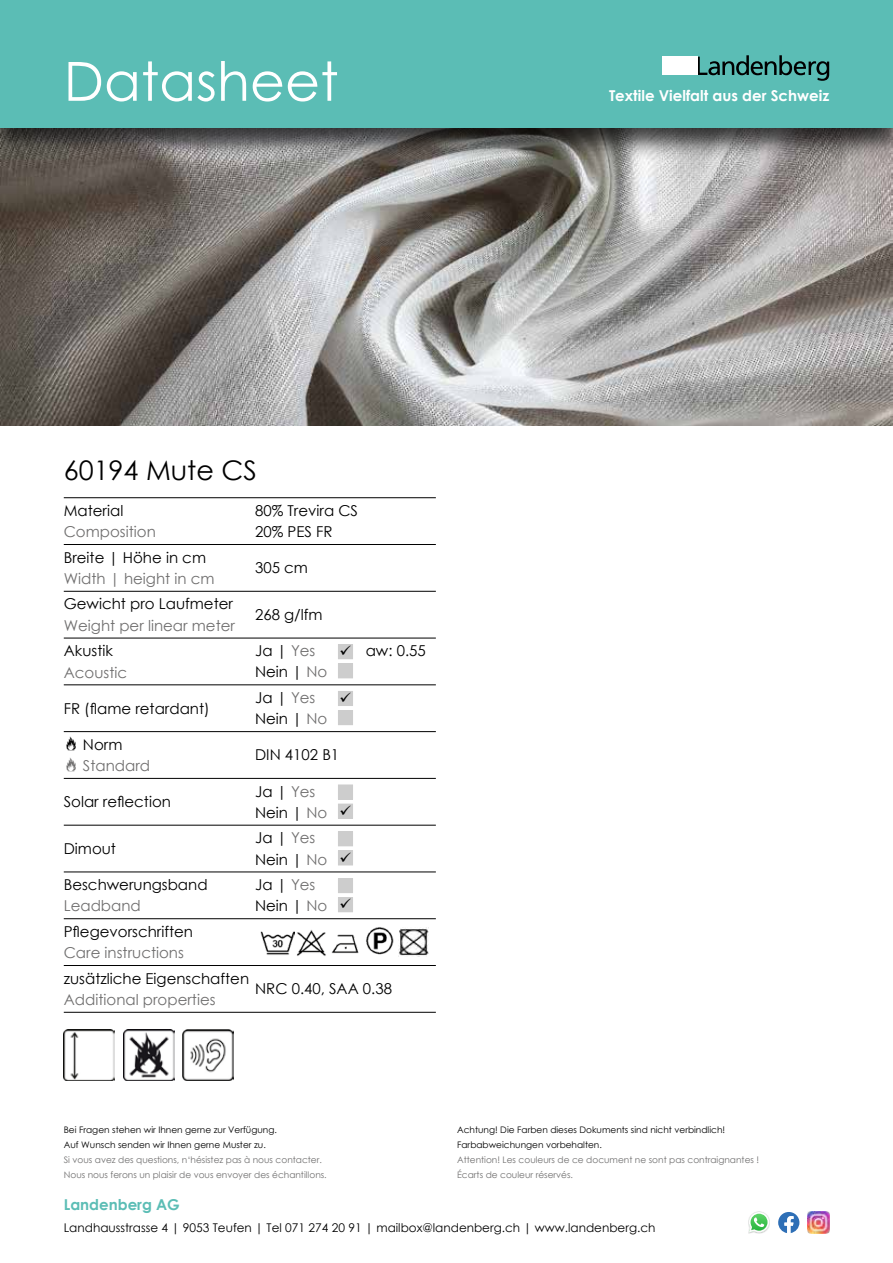
<style>
.page{position:relative;width:893px;height:1263px;background:#fff}
.page>*{position:absolute;margin:0;border:0;box-sizing:border-box;transform-origin:0 0}
.t1{font:54px "Century Gothic";color:#fff}
.t2{font:27px "Century Gothic";color:#000}
.t3{font:15px/21.3px "Century Gothic";color:#000}
.t4{font:15px "Century Gothic";color:#706f6f}
.t5{font:700 15px "Century Gothic";color:#fff}
.t6{font:700 15px "Century Gothic";color:#5bbdb5}
.t7{font:12px "Century Gothic";color:#000}
.t8{font:9px/15px "Century Gothic";color:#706f6f}
.t9{font:9px/15px "Century Gothic";color:#000}
.s1{color:#706f6f}
</style>
<div class="page">
<img style="left:0;top:161px;width:893px;height:264px">
<div style="left:0;top:0;width:893px;height:161px;background:#000;opacity:.75"></div>
<div style="left:0;top:0;width:893px;height:128px;background:#5bbdb5"></div>
<svg style="left:697px;top:55px;width:132px;height:26px"></svg>
<div style="left:662px;top:57px;width:35px;height:18px;background:#fff"></div>
<svg style="left:778px;top:1212px;width:21px;height:21px"></svg>
<img style="left:808px;top:1212px;width:21px;height:21px">
<img style="left:748px;top:1219px;width:22px;height:14px">
<svg style="left:749px;top:1212px;width:20px;height:20px"></svg>
<img style="left:260px;top:930px;width:66px;height:26px">
<img style="left:366px;top:927px;width:28px;height:28px">
<img style="left:331px;top:934px;width:28px;height:20px">
<img style="left:399px;top:927px;width:29px;height:30px">
<img style="left:64px;top:1029px;width:51px;height:51px">
<img style="left:123px;top:1029px;width:51px;height:51px">
<img style="left:183px;top:1029px;width:51px;height:51px">
<hr style="left:64px;top:497px;width:372px;height:1px;background:#000">
<hr style="left:64px;top:544px;width:372px;height:1px;background:#000">
<hr style="left:64px;top:591px;width:372px;height:1px;background:#000">
<hr style="left:64px;top:638px;width:372px;height:1px;background:#000">
<hr style="left:64px;top:684px;width:372px;height:1px;background:#000">
<hr style="left:64px;top:731px;width:372px;height:1px;background:#000">
<hr style="left:64px;top:778px;width:372px;height:1px;background:#000">
<hr style="left:64px;top:825px;width:372px;height:1px;background:#000">
<hr style="left:64px;top:872px;width:372px;height:1px;background:#000">
<hr style="left:64px;top:918px;width:372px;height:1px;background:#000">
<hr style="left:64px;top:965px;width:372px;height:1px;background:#000">
<hr style="left:64px;top:1012px;width:372px;height:1px;background:#000">
<div style="left:338px;top:645px;width:15px;height:14px;background:#cdcdcd"></div>
<div style="left:338px;top:664px;width:15px;height:14px;background:#cdcdcd"></div>
<div style="left:338px;top:691px;width:15px;height:14px;background:#cdcdcd"></div>
<div style="left:338px;top:710px;width:15px;height:15px;background:#cdcdcd"></div>
<div style="left:338px;top:785px;width:15px;height:14px;background:#cdcdcd"></div>
<div style="left:338px;top:804px;width:15px;height:14px;background:#cdcdcd"></div>
<div style="left:338px;top:832px;width:15px;height:14px;background:#cdcdcd"></div>
<div style="left:338px;top:851px;width:15px;height:14px;background:#cdcdcd"></div>
<div style="left:338px;top:878px;width:15px;height:15px;background:#cdcdcd"></div>
<div style="left:338px;top:898px;width:15px;height:14px;background:#cdcdcd"></div>
<h1 class="t1" style="left:64px;top:44px;width:276px">Datasheet</h1>
<p class="t5" style="left:609px;top:84px;width:222px">Textile Vielfalt aus der Schweiz</p>
<h2 class="t2" style="left:64px;top:451px;width:195px">60194 Mute CS</h2>
<p class="t3" style="left:64px;top:500px;width:61px">Material</p>
<p class="t4" style="left:64px;top:521px;width:94px">Composition</p>
<p class="t3" style="left:64px;top:546px;width:144px">Breite | Höhe in cm</p>
<p class="t4" style="left:64px;top:568px;width:152px">Width | height in cm</p>
<p class="t3" style="left:64px;top:593px;width:171px">Gewicht pro Laufmeter</p>
<p class="t4" style="left:64px;top:615px;width:173px">Weight per linear meter</p>
<p class="t3" style="left:64px;top:640px;width:51px">Akustik</p>
<p class="t4" style="left:64px;top:662px;width:65px">Acoustic</p>
<p class="t3" style="left:64px;top:697px;width:147px">FR (flame retardant)</p>
<p class="t3" style="left:83px;top:733px;width:41px">Norm</p>
<p class="t4" style="left:83px;top:755px;width:69px">Standard</p>
<p class="t3" style="left:255px;top:500px;width:104px">80% Trevira CS<br>20% PES FR</p>
<p class="t3" style="left:255px;top:557px;width:54px">305 cm</p>
<p class="t3" style="left:255px;top:604px;width:69px">268 g/lfm</p>
<p class="t3" style="left:255px;top:640px;width:74px">Ja | <span class="s1">Yes<br></span>Nein | <span class="s1">No</span></p>
<p class="t3" style="left:255px;top:687px;width:74px">Ja | <span class="s1">Yes<br></span>Nein | <span class="s1">No</span></p>
<p class="t3" style="left:340px;top:640px;width:88px">✓ aw: 0.55</p>
<p class="t3" style="left:255px;top:744px;width:86px">DIN 4102 B1</p>
<p class="t3" style="left:255px;top:780px;width:74px">Ja | <span class="s1">Yes<br></span>Nein | <span class="s1">No</span></p>
<p class="t3" style="left:255px;top:827px;width:74px">Ja | <span class="s1">Yes<br></span>Nein | <span class="s1">No</span></p>
<p class="t3" style="left:255px;top:874px;width:74px">Ja | <span class="s1">Yes<br></span>Nein | <span class="s1">No</span></p>
<p class="t3" style="left:64px;top:791px;width:109px">Solar reflection</p>
<p class="t3" style="left:64px;top:837px;width:54px">Dimout</p>
<p class="t3" style="left:64px;top:874px;width:145px">Beschwerungsband</p>
<p class="t4" style="left:64px;top:895px;width:79px">Leadband</p>
<p class="t3" style="left:64px;top:920px;width:131px">Pflegevorschriften</p>
<p class="t4" style="left:64px;top:942px;width:122px">Care instructions</p>
<p class="t3" style="left:64px;top:967px;width:187px">zusätzliche Eigenschaften</p>
<p class="t4" style="left:64px;top:989px;width:153px">Additional properties</p>
<p class="t3" style="left:255px;top:978px;width:138px">NRC 0.40, SAA 0.38</p>
<p class="t9" style="left:64px;top:1122px;width:215px">Bei Fragen stehen wir Ihnen gerne zur Verfügung.<br>Auf Wunsch senden wir Ihnen gerne Muster zu.</p>
<p class="t8" style="left:64px;top:1152px;width:265px">Si vous avez des questions, n‘hésistez pas à nous contacter.<br>Nous nous ferons un plaisir de vous envoyer des échantillons.</p>
<p class="t9" style="left:457px;top:1122px;width:270px">Achtung! Die Farben dieses Dokuments sind nicht verbindlich!<br>Farbabweichungen vorbehalten.</p>
<p class="t8" style="left:457px;top:1152px;width:304px">Attention! Les couleurs de ce document ne sont pas contraignantes !<br>Écarts de couleur réservés.</p>
<p class="t6" style="left:64px;top:1193px;width:118px">Landenberg AG</p>
<p class="t7" style="left:64px;top:1219px;width:593px">Landhausstrasse 4 | 9053 Teufen | Tel 071 274 20 91 | mailbox@landenberg.ch | www.landenberg.ch</p>
</div>
